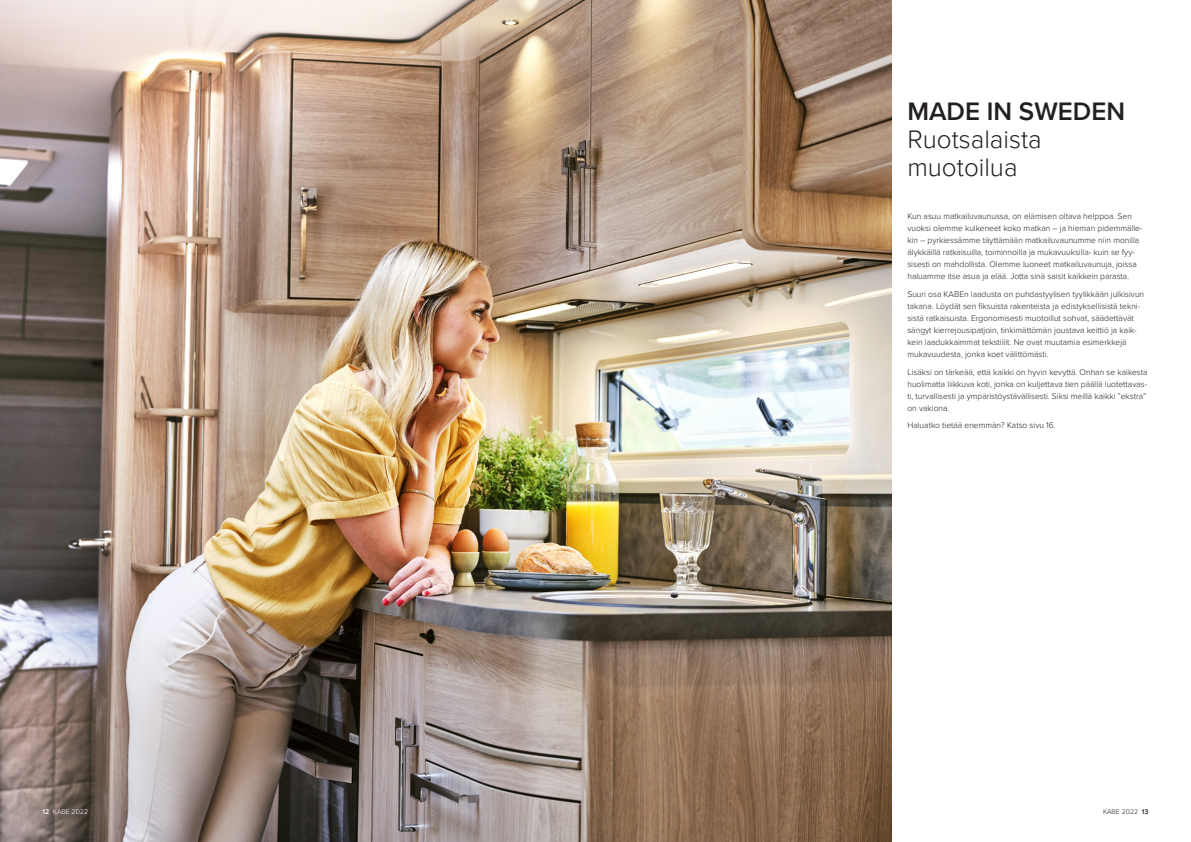
<style>
.page{position:relative;width:1191px;height:842px;background:#fff}
.page>*{position:absolute;margin:0;border:0;box-sizing:border-box;transform-origin:0 0}
.t1{font:300 26px/28px "Proxima Nova";color:#231f20}
.t2{font:600 26px "Proxima Nova";color:#231f20}
.t3{font:300 8.5px/12px "Proxima Nova";color:#231f20}
.t4{font:300 7px "Proxima Nova";color:#fff}
.t5{font:300 7px "Proxima Nova";color:#231f20}
.s1{font-weight:600}
</style>
<div class="page">
<img style="left:0;top:0;width:891px;height:842px">
<h1 class="t2" style="left:907px;top:92px;width:219px">MADE IN SWEDEN</h1>
<h1 class="t1" style="left:907px;top:124px;width:136px">Ruotsalaista muotoilua</h1>
<p class="t3" style="left:907px;top:210px;width:237px">Kun asuu matkailuvaunussa, on elämisen oltava helppoa. Sen vuoksi olemme kulkeneet koko matkan – ja hieman pidemmälle&shy;kin – pyrkiessämme täyttämään matkailuvaunumme niin monilla älykkäillä ratkaisuilla, toiminnoilla ja mukavuuksilla- kuin se fyy&shy;sisesti on mahdollista. Olemme luoneet matkailuvaunuja, joissa haluamme itse asua ja elää. Jotta sinä saisit kaikkein parasta.</p>
<p class="t3" style="left:907px;top:288px;width:238px">Suuri osa KABEn laadusta on puhdastyylisen tyylikkään julkisivun takana. Löydät sen fiksuista rakenteista ja edistyksellisistä tekni&shy;sistä ratkaisuista. Ergonomisesti muotoillut sohvat, säädettävät sängyt kierrejousipatjoin, tinkimättömän joustava keittiö ja kaik&shy;kein laadukkaimmat tekstiilit. Ne ovat muutamia esimerkkejä mukavuudesta, jonka koet välittömästi.</p>
<p class="t3" style="left:907px;top:365px;width:242px">Lisäksi on tärkeää, että kaikki on hyvin kevyttä. Onhan se kaikesta huolimatta liikkuva koti, jonka on kuljettava tien päällä luotettavas&shy;ti, turvallisesti ja ympäristöystävällisesti. Siksi meillä kaikki ”ekstra” on vakiona.</p>
<p class="t3" style="left:907px;top:419px;width:150px">Haluatko tietää enemmän? Katso sivu 16.</p>
<p class="t4" style="left:43px;top:806px;width:47px"><span class="s1">12</span> KABE 2022</p>
<p class="t5" style="left:1103px;top:806px;width:47px">KABE 2022 <span class="s1">13</span></p>
</div>
